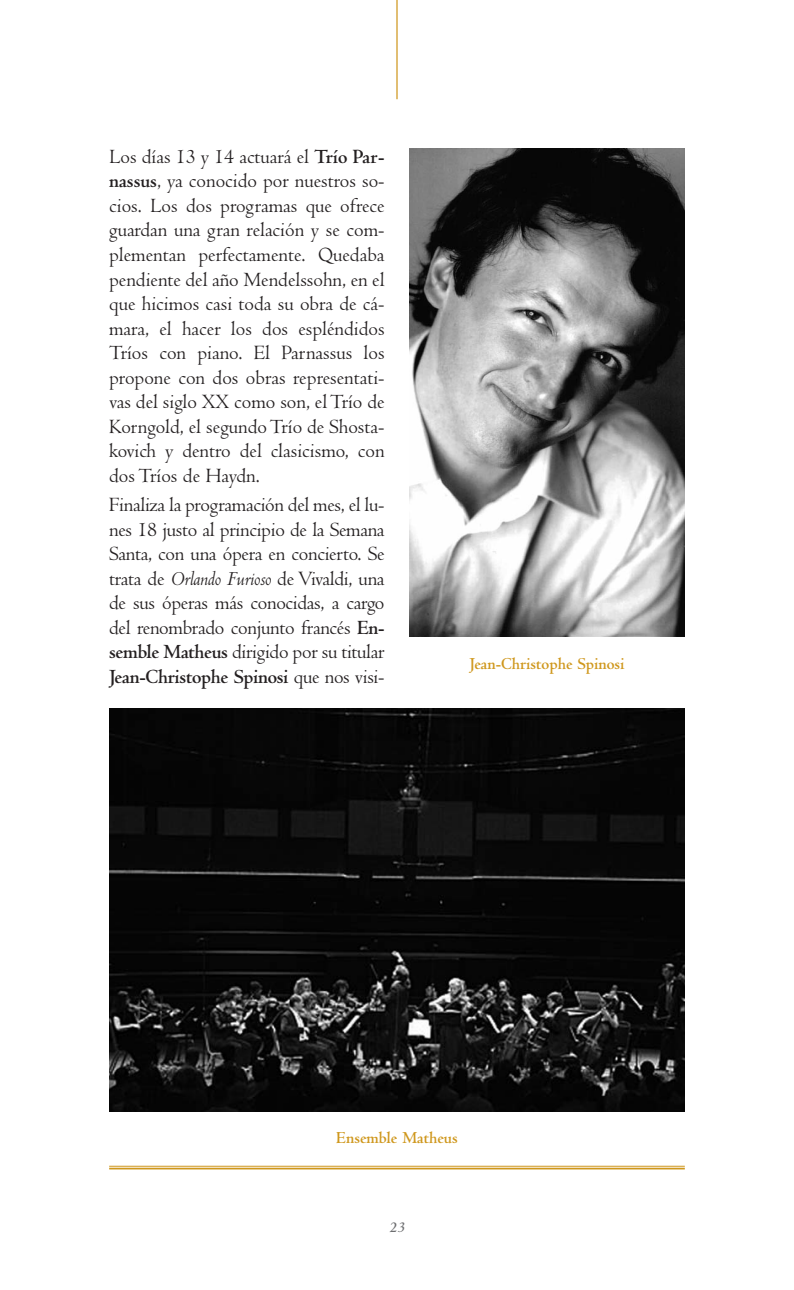
<style>
.page{position:relative;width:794px;height:1290px;background:#fff}
.page>*{position:absolute;margin:0;border:0;box-sizing:border-box;transform-origin:0 0}
.t1{font:21px/24.5px "Centaur";letter-spacing:-.015em;color:#231f20;text-align:justify}
.t2{font:700 17.5px "Centaur";color:#cf971c}
.t3{font:italic 700 15.75px "Centaur";color:#6d6e70}
.s1{font-weight:700}
.s2{font-style:italic}
</style>
<div class="page">
<hr style="left:396px;top:0;width:1px;height:99px;background:#cf971c">
<hr style="left:109px;top:1166px;width:576px;height:1px;background:#cf971c">
<hr style="left:109px;top:1167px;width:576px;height:2px;background:#cf971c">
<img style="left:109px;top:708px;width:576px;height:403px">
<img style="left:409px;top:149px;width:276px;height:487px">
<p class="t1" style="left:109px;top:147px;width:277px">Los días 13 y 14 actuará el <span class="s1">Trío Par - nassus</span>, ya conocido por nuestros so - cios. Los dos programas que ofrece guardan una gran relación y se com&shy;plementan perfectamente. Quedaba pendiente del año Mendelssohn, en el que hicimos casi toda su obra de cá - ma ra, el hacer los dos espléndidos Tríos con piano. El Parnassus los pro pone con dos obras representati&shy;vas del siglo XX como son, el Trío de Kor ngold, el segundo Trío de Shos ta - ko vich y dentro del clasicismo, con dos Tríos de Haydn.</p>
<p class="t1" style="left:109px;top:495px;width:277px">Finaliza la programación del mes, el lu - nes 18 justo al principio de la Se mana Santa, con una ópera en concierto. Se trata de <span class="s2">Orlando Furioso</span> de Vi val di, una de sus óperas más conocidas, a cargo del renombrado con jun to francés <span class="s1">En - sem ble Matheus</span> dirigido por su titular <span class="s1">Jean-Christophe Spi nosi</span> que nos visi-</p>
<p class="t2" style="left:469px;top:657px;width:156px">Jean-Christophe Spinosi</p>
<p class="t2" style="left:336px;top:1131px;width:123px">Ensemble Matheus</p>
<p class="t3" style="left:389px;top:1221px;width:17px">23</p>
</div>
